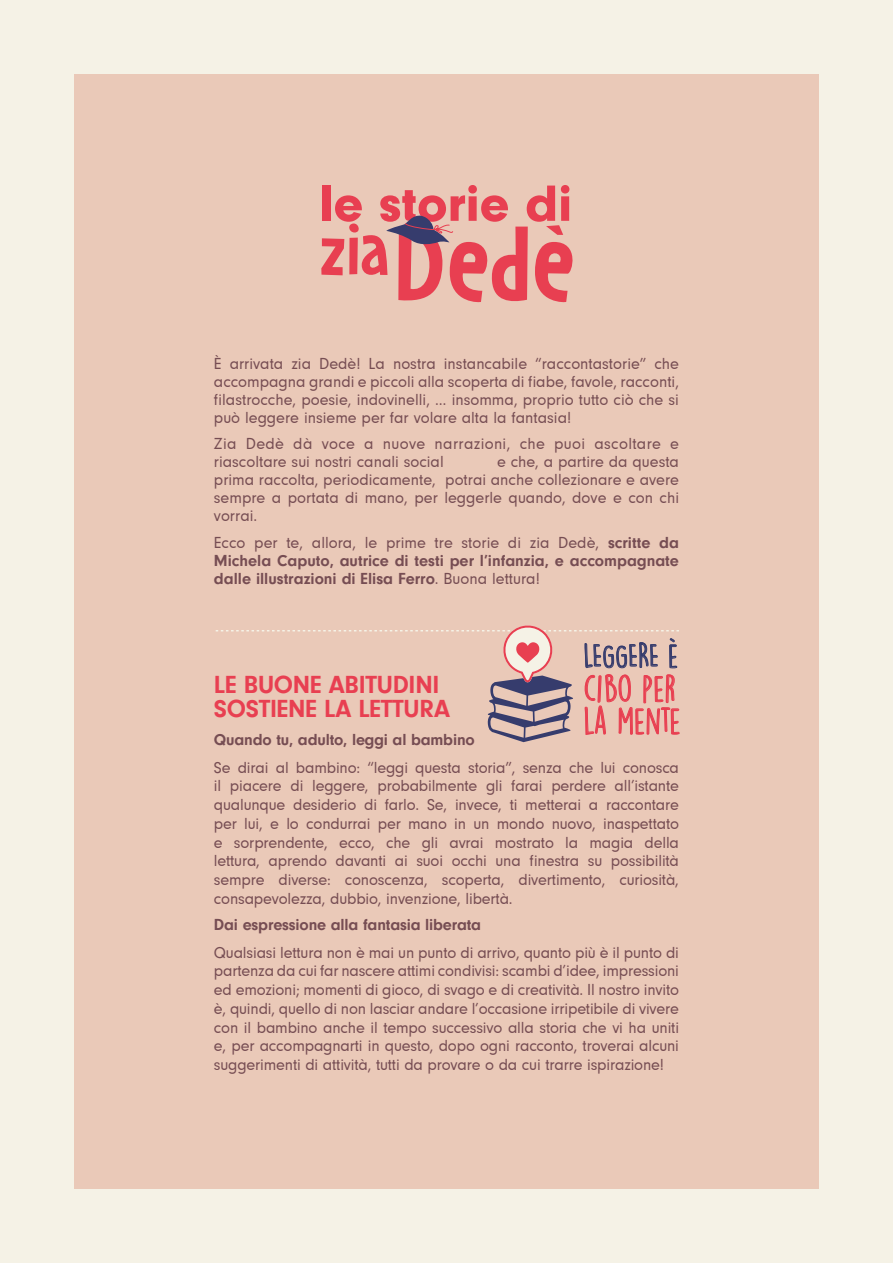
<style>
.page{position:relative;width:893px;height:1263px;background:#f5f2e6}
.page>*{position:absolute;margin:0;border:0;box-sizing:border-box;transform-origin:0 0}
.t1{font:79.65px "Dapplegrim DEMO";color:#e83f51}
.t2{font:900 52.8px "Neuzeit Grotesk TOT";color:#e83f51}
.t3{font:33.75px/32.4px "DK Lemon Yellow Sun";color:#e83f51}
.t4{font:30.75px "DK Lemon Yellow Sun";color:#363c6d}
.t5{font:700 25.5px/23.5px "Neuzeit Gro";letter-spacing:-.01em;color:#e83f51}
.t6{font:16.5px/18.8px "Neuzeit Gro";color:#764d53;text-align:justify}
.t7{font:700 16.5px/18px "Neuzeit Gro";letter-spacing:-.01em;color:#764d53;text-align:justify}
.t8{font:16.5px/18px "Neuzeit Gro";letter-spacing:.02em;color:#764d53}
.s1{font-weight:400}
</style>
<div class="page">
<div style="left:74px;top:74px;width:745px;height:1114px;background:#eac9b8"></div>
<svg style="left:535px;top:225px;width:38px;height:78px"></svg>
<svg style="left:386px;top:215px;width:142px;height:88px"></svg>
<svg style="left:216px;top:625px;width:464px;height:117px"></svg>
<h2 class="t2" style="left:319px;top:173px;width:254px">le storie di</h2>
<h1 class="t1" style="left:319px;top:202px;width:72px">zia</h1>
<p class="t6" style="left:214px;top:355px;width:467px;line-height:18px">È arrivata zia Dedè! La nostra instancabile “raccontastorie” che accompagna grandi e piccoli alla scoperta di fiabe, favole, racconti, filastrocche, poesie, indovinelli, … insomma, proprio tutto ciò che si può leggere insieme per far volare alta la fantasia!</p>
<p class="t8" style="left:214px;top:435px;width:467px">Zia Dedè dà voce a nuove narrazioni, che puoi ascoltare e riascoltare sui nostri canali social</p>
<p class="t6" style="left:214px;top:453px;width:467px;line-height:18px;text-indent:283px">e che, a partire da questa prima raccolta, periodicamente, potrai anche collezionare e avere sempre a portata di mano, per leggerle quando, dove e con chi vorrai.</p>
<p class="t7" style="left:214px;top:533px;width:467px"><span class="s1">Ecco per te, allora, le prime tre storie di zia Dedè,</span> scritte da Michela Caputo, autrice di testi per l’infanzia, e accompagnate dalle illustrazioni di Elisa Ferro<span class="s1">. Buona lettura!</span></p>
<h3 class="t4" style="left:584px;top:637px;width:96px">LEGGERE È</h3>
<h3 class="t3" style="left:583px;top:672px;width:99px">CIBO PER<br>LA MENTE</h3>
<h3 class="t5" style="left:214px;top:673px;width:238px">LE BUONE ABITUDINI<br>SOSTIENE LA LETTURA</h3>
<p class="t7" style="left:214px;top:731px;width:262px">Quando tu, adulto, leggi al bambino</p>
<p class="t6" style="left:214px;top:758px;width:467px">Se dirai al bambino: “leggi questa storia”, senza che lui conosca il piacere di leggere, probabilmente gli farai perdere all’istante qualunque desiderio di farlo. Se, invece, ti metterai a raccontare per lui, e lo condurrai per mano in un mondo nuovo, inaspettato e sorprendente, ecco, che gli avrai mostrato la magia della lettura, aprendo davanti ai suoi occhi una finestra su possibilità sempre diverse: conoscenza, scoperta, divertimento, curiosità, consapevolezza, dubbio, invenzione, libertà.</p>
<p class="t7" style="left:214px;top:916px;width:269px">Dai espressione alla fantasia liberata</p>
<p class="t6" style="left:214px;top:943px;width:467px">Qualsiasi lettura non è mai un punto di arrivo, quanto più è il punto di partenza da cui far nascere attimi condivisi: scambi d’idee, impressioni ed emozioni; momenti di gioco, di svago e di creatività. Il nostro invito è, quindi, quello di non lasciar andare l’occasione irripetibile di vivere con il bambino anche il tempo successivo alla storia che vi ha uniti e, per accompagnarti in questo, dopo ogni racconto, troverai alcuni suggerimenti di attività, tutti da provare o da cui trarre ispirazione!</p>
</div>
